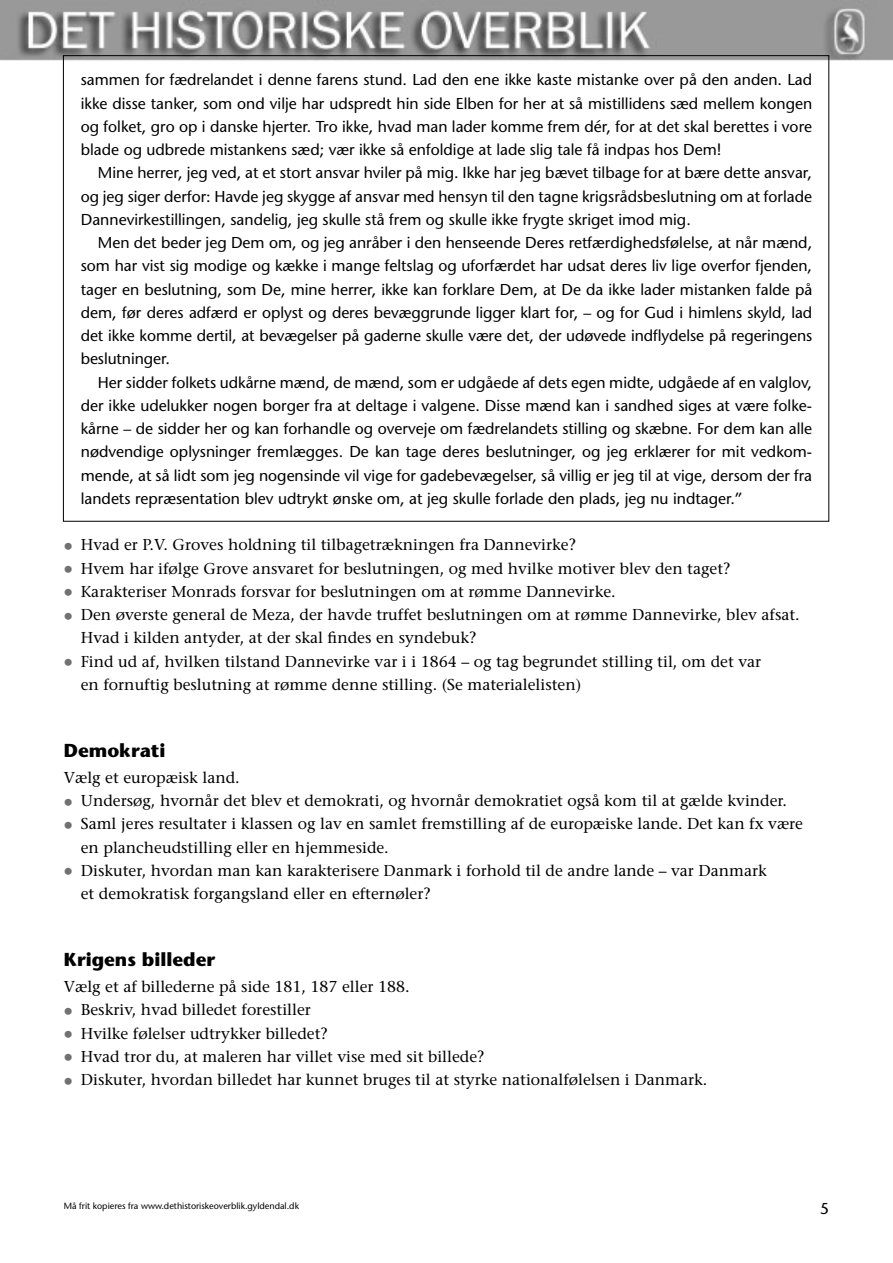
<style>
.page{position:relative;width:893px;height:1263px;background:#fff}
.page>*{position:absolute;margin:0;border:0;box-sizing:border-box;transform-origin:0 0}
.t1{font:700 18.75px "Stone Sans";color:#000}
.t2{font:15.75px/23.2px "Stone Sans";color:#000;text-align:justify}
.t3{font:15.75px/23.2px "Stone Serif";color:#000}
.t4{font:9px "Stone Sans";color:#000}
.s1{color:#707173}
</style>
<div class="page">
<img style="left:0;top:0;width:893px;height:522px">
<p class="t2" style="left:81px;top:68px;width:733px">sammen for fædrelandet i denne farens stund. Lad den ene ikke kaste mistanke over på den anden. Lad ikke disse tanker, som ond vilje har udspredt hin side Elben for her at så mistillidens sæd mellem kongen og folket, gro op i danske hjerter. Tro ikke, hvad man lader komme frem dér, for at det skal berettes i vore blade og udbrede mistankens sæd; vær ikke så enfoldige at lade slig tale få indpas hos Dem!</p>
<p class="t2" style="left:81px;top:161px;width:733px;text-indent:17px">Mine herrer, jeg ved, at et stort ansvar hviler på mig. Ikke har jeg bævet tilbage for at bære dette ansvar, og jeg siger derfor: Havde jeg skygge af ansvar med hensyn til den tagne krigsrådsbeslutning om at forlade Dannevirkestillingen, sandelig, jeg skulle stå frem og skulle ikke frygte skriget imod mig.</p>
<p class="t2" style="left:81px;top:231px;width:733px;text-indent:17px">Men det beder jeg Dem om, og jeg anråber i den henseende Deres retfærdighedsfølelse, at når mænd, som har vist sig modige og kække i mange feltslag og uforfærdet har udsat deres liv lige overfor fjenden, tager en beslutning, som De, mine herrer, ikke kan forklare Dem, at De da ikke lader mistanken falde på dem, før deres adfærd er oplyst og deres bevæggrunde ligger klart for, – og for Gud i himlens skyld, lad det ikke komme dertil, at bevægelser på gaderne skulle være det, der udøvede indflydelse på regeringens beslutninger.</p>
<p class="t2" style="left:81px;top:370px;width:733px;text-indent:17px">Her sidder folkets udkårne mænd, de mænd, som er udgåede af dets egen midte, udgåede af en valglov, der ikke udelukker nogen borger fra at deltage i valgene. Disse mænd kan i sandhed siges at være folke&shy;kårne – de sidder her og kan forhandle og overveje om fædrelandets stilling og skæbne. For dem kan alle nødvendige oplysninger fremlægges. De kan tage deres beslutninger, og jeg erklærer for mit vedkom&shy;mende, at så lidt som jeg nogensinde vil vige for gadebevægelser, så villig er jeg til at vige, dersom der fra landets repræsentation blev udtrykt ønske om, at jeg skulle forlade den plads, jeg nu indtager.”</p>
<p class="t3" style="left:64px;top:533px;width:514px"><span class="s1">•</span> Hvad er P.V. Groves holdning til tilbagetrækningen fra Dannevirke?</p>
<p class="t3" style="left:64px;top:557px;width:668px"><span class="s1">•</span> Hvem har ifølge Grove ansvaret for beslutningen, og med hvilke motiver blev den taget?</p>
<p class="t3" style="left:64px;top:580px;width:553px"><span class="s1">•</span> Karakteriser Monrads forsvar for beslutningen om at rømme Dannevirke.</p>
<p class="t3" style="left:81px;top:603px;width:720px;text-indent:-17px"><span class="s1">•</span> Den øverste general de Meza, der havde truffet beslutningen om at rømme Dannevirke, blev afsat.<br>Hvad i kilden antyder, at der skal findes en syndebuk?</p>
<p class="t3" style="left:81px;top:650px;width:682px;text-indent:-17px"><span class="s1">•</span> Find ud af, hvilken tilstand Dannevirke var i i 1864 – og tag begrundet stilling til, om det var en fornuftig beslutning at rømme denne stilling. (Se materialelisten)</p>
<p class="t1" style="left:64px;top:739px;width:103px">Demokrati</p>
<p class="t3" style="left:64px;top:766px;width:178px">Vælg et europæisk land.</p>
<p class="t3" style="left:64px;top:789px;width:725px"><span class="s1">•</span> Undersøg, hvornår det blev et demokrati, og hvornår demokratiet også kom til at gælde kvinder.</p>
<p class="t3" style="left:81px;top:812px;width:724px;text-indent:-17px"><span class="s1">•</span> Saml jeres resultater i klassen og lav en samlet fremstilling af de europæiske lande. Det kan fx være en plancheudstilling eller en hjemmeside.</p>
<p class="t3" style="left:81px;top:859px;width:688px;text-indent:-17px"><span class="s1">•</span> Diskuter, hvordan man kan karakterisere Danmark i forhold til de andre lande – var Danmark et demokratisk forgangsland eller en efternøler?</p>
<p class="t1" style="left:64px;top:948px;width:153px">Krigens billeder</p>
<p class="t3" style="left:64px;top:975px;width:347px">Vælg et af billederne på side 181, 187 eller 188.</p>
<p class="t3" style="left:64px;top:998px;width:249px"><span class="s1">•</span> Beskriv, hvad billedet forestiller</p>
<p class="t3" style="left:64px;top:1022px;width:266px"><span class="s1">•</span> Hvilke følelser udtrykker billedet?</p>
<p class="t3" style="left:64px;top:1045px;width:422px"><span class="s1">•</span> Hvad tror du, at maleren har villet vise med sit billede?</p>
<p class="t3" style="left:64px;top:1068px;width:645px"><span class="s1">•</span> Diskuter, hvordan billedet har kunnet bruges til at styrke nationalfølelsen i Danmark.</p>
<p class="t4" style="left:64px;top:1200px;width:237px">Må frit kopieres fra www.dethistoriskeoverblik.gyldendal.dk</p>
<p class="t2" style="left:820px;top:1197px;width:11px">5</p>
</div>
